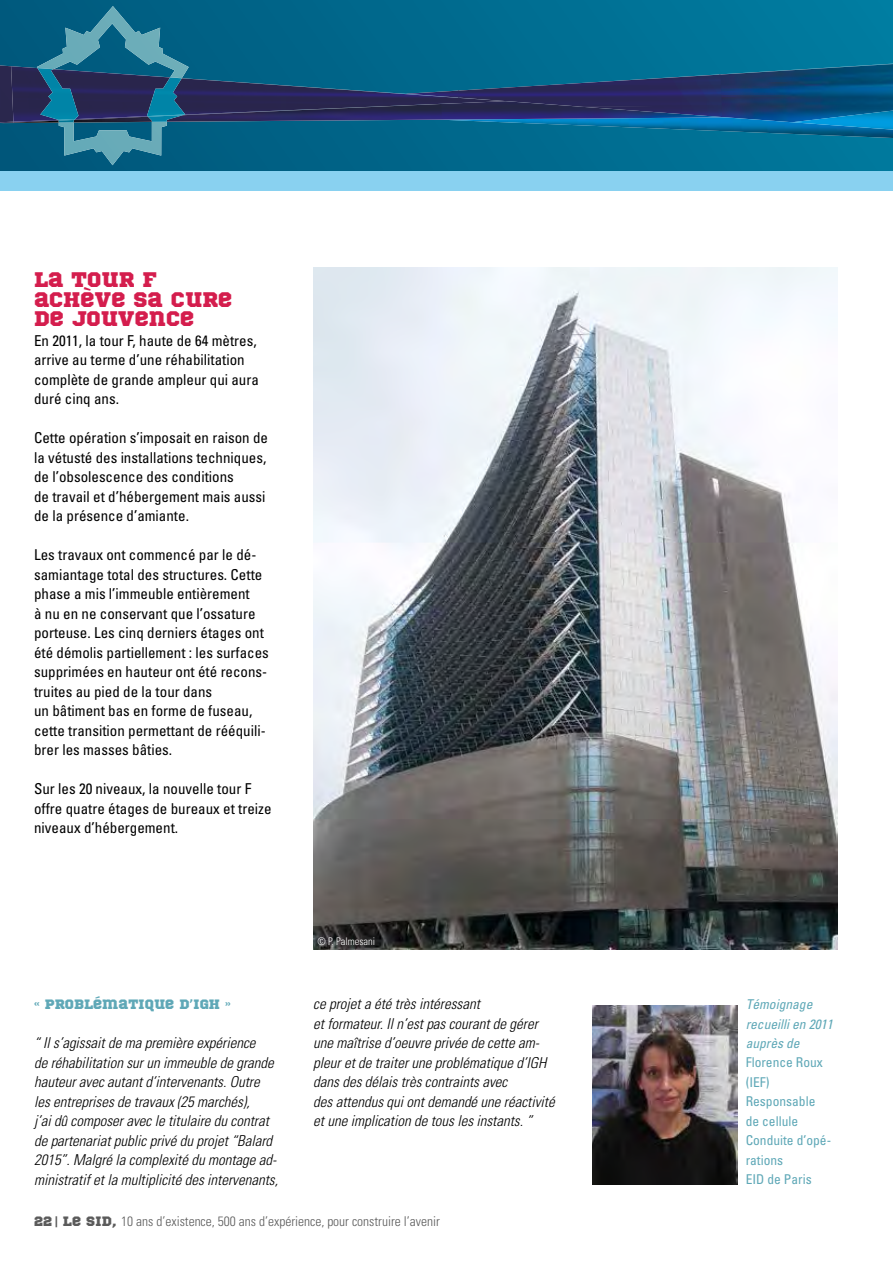
<style>
.page{position:relative;width:893px;height:1263px;background:#fff}
.page>*{position:absolute;margin:0;border:0;box-sizing:border-box;transform-origin:0 0}
.t1{font:21px/19.5px "Sports World";color:#d41d4d}
.t2{font:condensed 15px/19.5px "Univers";color:#000}
.t3{font:italic 300 condensed 15px/19.5px "Univers";color:#000}
.t4{font:condensed 13.5px/19.5px "Univers";color:#5fa8b7}
.t5{font:300 condensed 13.5px "Univers";color:#5b5b5b}
.t6{font:italic condensed 13.5px/19.5px "Univers";color:#5fa8b7}
.t7{font:13.5px "Sports World";color:#5fa8b7}
.t8{font:300 condensed 10.5px "Univers";color:#fff}
.s1{font-family:"Sports World";font-weight:400;font-stretch:normal}
</style>
<div class="page">
<svg style="left:0;top:0;width:893px;height:171px;background:#006589"></svg>
<img style="left:167px;top:122px;width:273px;height:1px">
<img style="left:406px;top:12px;width:487px;height:65px">
<img style="left:0;top:64px;width:13px;height:58px">
<svg style="left:0;top:122px;width:13px;height:1px"></svg>
<img style="left:5px;top:123px;width:53px;height:1px">
<img style="left:671px;top:57px;width:121px;height:18px">
<img style="left:183px;top:107px;width:395px;height:15px">
<img style="left:719px;top:59px;width:73px;height:58px">
<img style="left:458px;top:75px;width:264px;height:32px">
<img style="left:578px;top:106px;width:144px;height:11px">
<img style="left:185px;top:78px;width:320px;height:37px">
<img style="left:440px;top:117px;width:352px;height:31px">
<img style="left:440px;top:119px;width:90px;height:1px">
<img style="left:185px;top:102px;width:310px;height:13px">
<div style="left:792px;top:134px;width:101px;height:37px;background:#00779b"></div>
<img style="left:792px;top:122px;width:101px;height:12px">
<img style="left:792px;top:16px;width:101px;height:106px">
<img style="left:11px;top:66px;width:26px;height:56px">
<img style="left:13px;top:120px;width:45px;height:1px">
<img style="left:13px;top:121px;width:45px;height:2px">
<img style="left:78px;top:78px;width:69px;height:38px">
<img style="left:78px;top:116px;width:70px;height:3px">
<svg style="left:37px;top:6px;width:152px;height:72px;background:#21728f"></svg>
<img style="left:37px;top:68px;width:41px;height:52px">
<img style="left:147px;top:77px;width:38px;height:40px">
<svg style="left:58px;top:119px;width:109px;height:46px;background:#2f7a94"></svg>
<img style="left:148px;top:115px;width:35px;height:7px">
<div style="left:0;top:171px;width:893px;height:20px;background:#89d1f0"></div>
<img style="left:313px;top:268px;width:525px;height:682px">
<img style="left:592px;top:1006px;width:145px;height:178px">
<h1 class="t1" style="left:34px;top:268px;width:200px">LA TOUR F<br>ACHÈVE SA CURE<br>DE JOUVENCE</h1>
<p class="t2" style="left:34px;top:331px;width:226px">En 2011, la tour F, haute de 64 mètres, arrive au terme d’une réhabilitation complète de grande ampleur qui aura duré cinq ans.</p>
<p class="t2" style="left:34px;top:428px;width:236px">Cette opération s’imposait en raison de la vétusté des installations techniques, de l’obsolescence des conditions<br>de travail et d’hébergement mais aussi de la présence d’amiante.</p>
<p class="t2" style="left:34px;top:545px;width:236px">Les travaux ont commencé par le dé&shy;samiantage total des structures. Cette phase a mis l’immeuble entièrement<br>à nu en ne conservant que l’ossature porteuse. Les cinq derniers étages ont été démolis partiellement : les surfaces supprimées en hauteur ont été recons&shy;truites au pied de la tour dans<br>un bâtiment bas en forme de fuseau, cette transition permettant de rééquili&shy;brer les masses bâties.</p>
<p class="t2" style="left:34px;top:779px;width:239px">Sur les 20 niveaux, la nouvelle tour F offre quatre étages de bureaux et treize niveaux d’hébergement.</p>
<p class="t7" style="left:34px;top:993px;width:198px">« PROBLÉMATIQUE D’IGH »</p>
<p class="t3" style="left:34px;top:1033px;width:246px">“ Il s’agissait de ma première expérience<br>de réhabilitation sur un immeuble de grande hauteur avec autant d’intervenants. Outre les entreprises de travaux (25 marchés),<br>j’ai dû composer avec le titulaire du contrat de partenariat public privé du projet “Balard 2015”. Malgré la complexité du montage ad&shy;ministratif et la multiplicité des intervenants,</p>
<p class="t8" style="left:317px;top:935px;width:59px">© P. Palmesani</p>
<p class="t3" style="left:313px;top:994px;width:243px">ce projet a été très intéressant<br>et formateur. Il n’est pas courant de gérer une maîtrise d’oeuvre privée de cette am&shy;pleur et de traiter une problématique d’IGH dans des délais très contraints avec<br>des attendus qui ont demandé une réactivité et une implication de tous les instants. ”</p>
<p class="t6" style="left:746px;top:994px;width:88px">Témoignage recueilli en 2011 auprès de</p>
<p class="t4" style="left:746px;top:1053px;width:87px">Florence Roux (IEF)<br>Responsable de cellule<br>Conduite d’opé&shy;rations<br>EID de Paris</p>
<p class="t5" style="left:34px;top:1213px;width:407px"><span class="s1">22 | LE SID,</span> 10 ans d’existence, 500 ans d’expérience, pour construire l’avenir</p>
</div>
